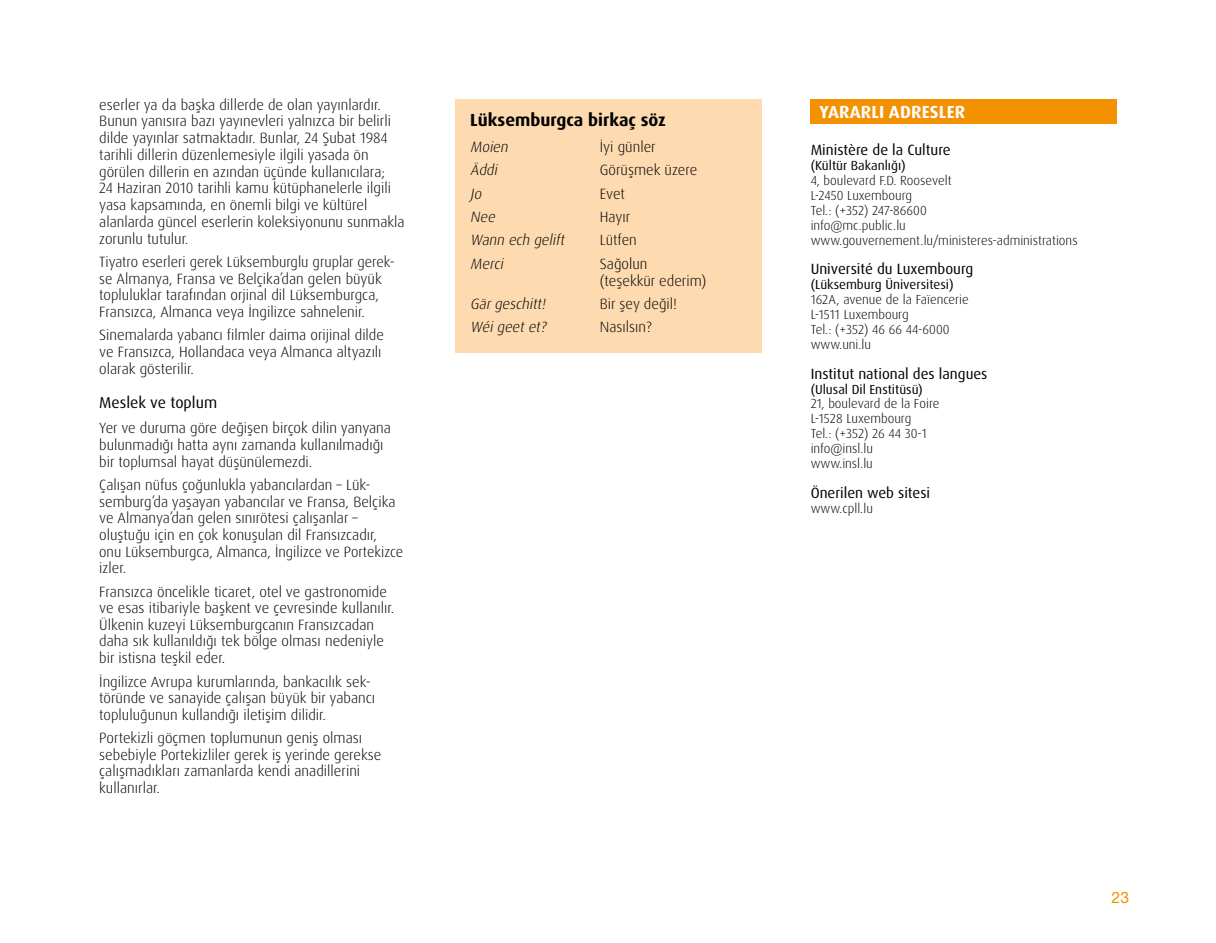
<style>
.page{position:relative;width:1216px;height:943px;background:#fff}
.page>*{position:absolute;margin:0;border:0;box-sizing:border-box;transform-origin:0 0}
.Titre_bold_Couleur{font:700 17.5px "Dax Pro";color:#000}
.t1{font:700 17.5px "Dax Pro";letter-spacing:.01em;color:#fff}
.Titre_bold_Noir{font:15.75px "Dax Pro";color:#000}
.t2{font:15.75px "Helvetica Neue";color:#f39100}
.txt_courant{font:300 14.88px/16.6px "Dax Pro";color:#000}
.Adresse_titre{font:14.88px "Dax Pro";color:#000}
.txt_courant-2{font:italic 300 14.88px "Dax Pro";color:#000}
.Adresse_txt{font:300 13.12px "Dax Pro";color:#000}
.Adresse_txt-2{font:13.12px "Dax Pro";color:#000}
</style>
<div class="page">
<div style="left:810px;top:99px;width:306px;height:25px;background:#f39100"></div>
<div style="left:455px;top:99px;width:306px;height:253px;background:#fddab0"></div>
<p class="txt_courant" style="left:99px;top:96px;width:307px">eserler ya da başka dillerde de olan yayınlardır.<br>Bunun yanısıra bazı yayınevleri yalnızca bir belirli dilde yayınlar satmaktadır. Bunlar, 24 Şubat 1984 tarihli dillerin düzenlemesiyle ilgili yasada ön görülen dillerin en azından üçünde kullanıcılara;<br>24 Haziran 2010 tarihli kamu kütüphanelerle ilgili yasa kapsamında, en önemli bilgi ve kültürel alanlarda güncel eserlerin koleksiyonunu sunmakla zorunlu tutulur.</p>
<p class="txt_courant" style="left:99px;top:253px;width:295px">Tiyatro eserleri gerek Lüksemburglu gruplar gerek&shy;se Almanya, Fransa ve Belçika’dan gelen büyük topluluklar tarafından orjinal dil Lüksemburgca, Fransızca, Almanca veya İngilizce sahnelenir.</p>
<p class="txt_courant" style="left:99px;top:327px;width:286px">Sinemalarda yabancı filmler daima orijinal dilde ve Fransızca, Hollandaca veya Almanca altyazılı olarak gösterilir.</p>
<p class="Titre_bold_Noir" style="left:99px;top:392px;width:119px">Meslek ve toplum</p>
<p class="txt_courant" style="left:99px;top:420px;width:293px">Yer ve duruma göre değişen birçok dilin yanyana bulunmadığı hatta aynı zamanda kullanılmadığı bir toplumsal hayat düşünülemezdi.</p>
<p class="txt_courant" style="left:99px;top:476px;width:305px">Çalışan nüfus çoğunlukla yabancılardan – Lük&shy;semburg’da yaşayan yabancılar ve Fransa, Belçika ve Almanya’dan gelen sınırötesi çalışanlar – oluştuğu için en çok konuşulan dil Fransızcadır,<br>onu Lüksemburgca, Almanca, İngilizce ve Portekizce izler.</p>
<p class="txt_courant" style="left:99px;top:583px;width:296px">Fransızca öncelikle ticaret, otel ve gastronomide ve esas itibariyle başkent ve çevresinde kullanılır.<br>Ülkenin kuzeyi Lüksemburgcanın Fransızcadan daha sık kullanıldığı tek bölge olması nedeniyle bir istisna teşkil eder.</p>
<p class="txt_courant" style="left:99px;top:673px;width:277px">İngilizce Avrupa kurumlarında, bankacılık sek&shy;töründe ve sanayide çalışan büyük bir yabancı topluluğunun kullandığı iletişim dilidir.</p>
<p class="txt_courant" style="left:99px;top:729px;width:284px">Portekizli göçmen toplumunun geniş olması sebebiyle Portekizliler gerek iş yerinde gerekse çalışmadıkları zamanlarda kendi anadillerini kullanırlar.</p>
<p class="Titre_bold_Couleur" style="left:470px;top:109px;width:197px">Lüksemburgca birkaç söz</p>
<p class="txt_courant-2" style="left:470px;top:137px;width:42px">Moien</p>
<p class="txt_courant" style="left:600px;top:138px;width:57px">İyi günler</p>
<p class="txt_courant-2" style="left:470px;top:160px;width:32px">Äddi</p>
<p class="txt_courant" style="left:600px;top:162px;width:99px">Görüşmek üzere</p>
<p class="txt_courant-2" style="left:470px;top:184px;width:16px">Jo</p>
<p class="txt_courant" style="left:600px;top:185px;width:27px">Evet</p>
<p class="txt_courant-2" style="left:470px;top:207px;width:30px">Nee</p>
<p class="txt_courant" style="left:600px;top:209px;width:32px">Hayır</p>
<p class="txt_courant-2" style="left:470px;top:231px;width:99px">Wann ech gelift</p>
<p class="txt_courant" style="left:600px;top:232px;width:39px">Lütfen</p>
<p class="txt_courant-2" style="left:470px;top:254px;width:38px">Merci</p>
<p class="txt_courant" style="left:600px;top:255px;width:108px">Sağolun (teşekkür ederim)</p>
<p class="txt_courant-2" style="left:470px;top:294px;width:80px">Gärgeschitt!</p>
<p class="txt_courant" style="left:600px;top:295px;width:79px">Bir şey değil!</p>
<p class="txt_courant-2" style="left:470px;top:317px;width:80px">Wéigeetet?</p>
<p class="txt_courant" style="left:600px;top:319px;width:53px">Nasılsın?</p>
<p class="t1" style="left:819px;top:100px;width:147px">YARARLI ADRESLER</p>
<p class="Adresse_titre" style="left:810px;top:141px;width:142px">Ministère de la Culture</p>
<p class="Adresse_txt-2" style="left:810px;top:157px;width:96px">(Kültür Bakanlığı)</p>
<p class="Adresse_txt" style="left:810px;top:172px;width:142px">4, boulevard F.D. Roosevelt</p>
<p class="Adresse_txt" style="left:810px;top:187px;width:103px">L-2450 Luxembourg</p>
<p class="Adresse_txt" style="left:810px;top:202px;width:118px">Tel.: (+352) 247-86600</p>
<p class="Adresse_txt" style="left:810px;top:217px;width:97px">info@mc.public.lu</p>
<p class="Adresse_txt" style="left:810px;top:232px;width:268px">www.gouvernement.lu/ministeres-administrations</p>
<p class="Adresse_titre" style="left:810px;top:260px;width:164px">Université du Luxembourg</p>
<p class="Adresse_txt-2" style="left:810px;top:276px;width:144px">(Lüksemburg Üniversitesi)</p>
<p class="Adresse_txt" style="left:810px;top:291px;width:160px">162A, avenue de la Faïencerie</p>
<p class="Adresse_txt" style="left:810px;top:306px;width:99px">L-1511 Luxembourg</p>
<p class="Adresse_txt" style="left:810px;top:321px;width:140px">Tel.: (+352) 46 66 44-6000</p>
<p class="Adresse_txt" style="left:810px;top:336px;width:62px">www.uni.lu</p>
<p class="Adresse_titre" style="left:810px;top:364px;width:178px">Institut national des langues</p>
<p class="Adresse_txt-2" style="left:810px;top:380px;width:113px">(Ulusal Dil Enstitüsü)</p>
<p class="Adresse_txt" style="left:810px;top:395px;width:130px">21, boulevard de la Foire</p>
<p class="Adresse_txt" style="left:810px;top:410px;width:102px">L-1528 Luxembourg</p>
<p class="Adresse_txt" style="left:810px;top:425px;width:118px">Tel.: (+352) 26 44 30-1</p>
<p class="Adresse_txt" style="left:810px;top:440px;width:64px">info@insl.lu</p>
<p class="Adresse_txt" style="left:810px;top:455px;width:64px">www.insl.lu</p>
<p class="Adresse_titre" style="left:810px;top:483px;width:121px">Önerilen web sitesi</p>
<p class="Adresse_txt" style="left:810px;top:499px;width:64px">www.cpll.lu</p>
<p class="t2" style="left:1111px;top:888px;width:19px">23</p>
</div>
